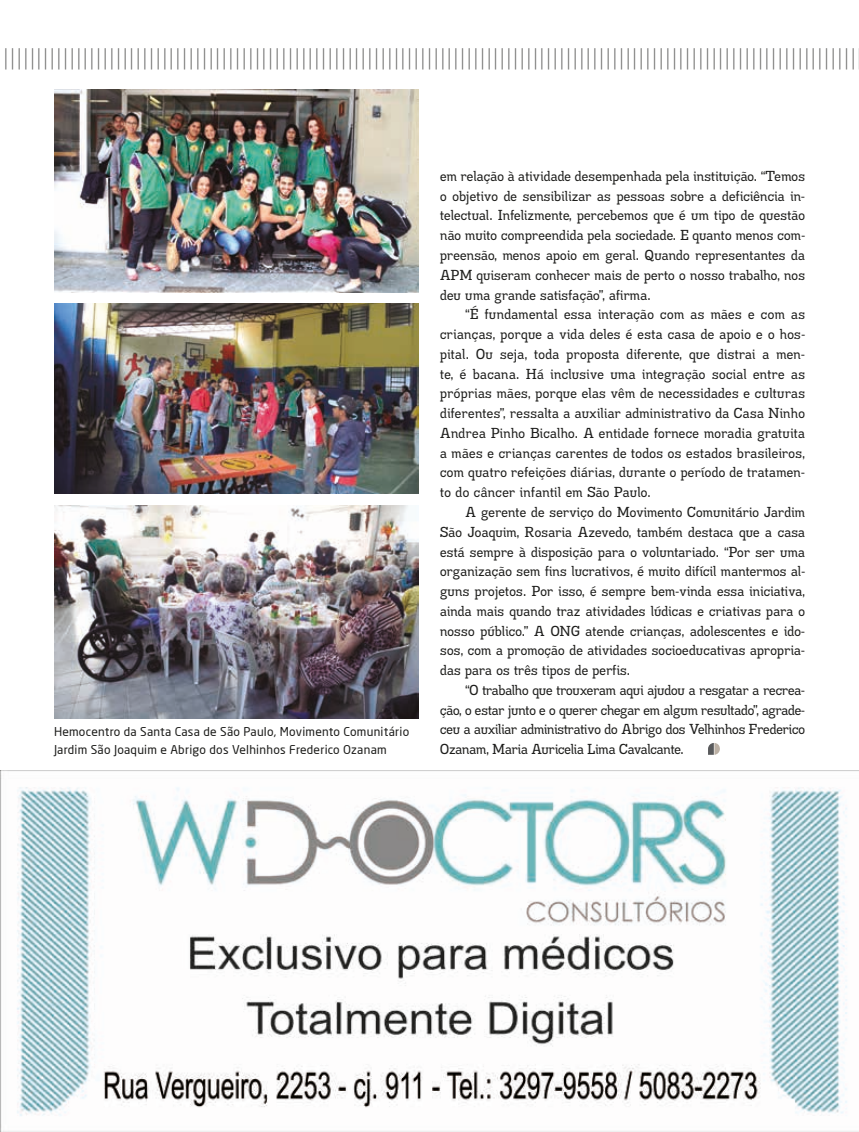
<style>
.page{position:relative;width:859px;height:1132px;background:#fff}
.page>*{position:absolute;margin:0;border:0;box-sizing:border-box;transform-origin:0 0}
.t1{font:300 22.5px "Neo Sans";color:#70706f}
.t2{font:14.25px/19.8px "Madawaska Rg";letter-spacing:.02em;color:#1d1d1b;text-align:justify}
.t3{font:12px/18px "Neo Sans";letter-spacing:.02em;color:#1d1d1b}
</style>
<div class="page">
<img style="left:0;top:770px;width:859px;height:361px">
<img style="left:54px;top:89px;width:365px;height:203px">
<img style="left:54px;top:304px;width:365px;height:189px">
<img style="left:54px;top:505px;width:365px;height:213px">
<svg style="left:708px;top:743px;width:12px;height:11px"></svg>
<h1 class="t1" style="left:4px;top:43px;width:854px">|||||||||||||||||||||||||||||||||||||||||||||||||||||||||||||||||||||||||||||||||||||||||||||||||||||||||||||||||||||||||||||||||</h1>
<p class="t3" style="left:54px;top:722px;width:357px">Hemocentro da Santa Casa de São Paulo, Movimento Comunitário<br>Jardim São Joaquim e Abrigo dos Velhinhos Frederico Ozanam</p>
<p class="t2" style="left:440px;top:166px;width:366px">em relação à atividade desempenhada pela instituição. “Temos o objetivo de sensibilizar as pessoas sobre a deficiência in&shy;telectual. Infelizmente, percebemos que é um tipo de questão não muito compreendida pela sociedade. E quanto menos com&shy;preensão, menos apoio em geral. Quando representantes da APM quiseram conhecer mais de perto o nosso trabalho, nos deu uma grande satisfação”, afirma.</p>
<p class="t2" style="left:440px;top:304px;width:366px;text-indent:26px">“É fundamental essa interação com as mães e com as crianças, porque a vida deles é esta casa de apoio e o hos&shy;pital. Ou seja, toda proposta diferente, que distrai a men&shy;te, é bacana. Há inclusive uma integração social entre as próprias mães, porque elas vêm de necessidades e culturas diferentes”, ressalta a auxiliar administrativo da Casa Ninho Andrea Pinho Bicalho. A entidade fornece moradia gratuita a mães e crianças carentes de todos os estados brasileiros, com quatro refeições diárias, durante o período de tratamen&shy;to do câncer infantil em São Paulo.</p>
<p class="t2" style="left:440px;top:501px;width:366px;text-indent:26px">A gerente de serviço do Movimento Comunitário Jardim São Joaquim, Rosaria Azevedo, também destaca que a casa está sempre à disposição para o voluntariado. “Por ser uma organização sem fins lucrativos, é muito difícil mantermos al&shy;guns projetos. Por isso, é sempre bem-vinda essa iniciativa, ainda mais quando traz atividades lúdicas e criativas para o nosso público.” A ONG atende crianças, adolescentes e ido&shy;sos, com a promoção de atividades socioeducativas apropria&shy;das para os três tipos de perfis.</p>
<p class="t2" style="left:440px;top:679px;width:366px;text-indent:26px">“O trabalho que trouxeram aqui ajudou a resgatar a recrea&shy;ção, o estar junto e o querer chegar em algum resultado”, agrade&shy;ceu a auxiliar administrativo do Abrigo dos Velhinhos Frederico Ozanam, Maria Auricelia Lima Cavalcante.</p>
</div>
